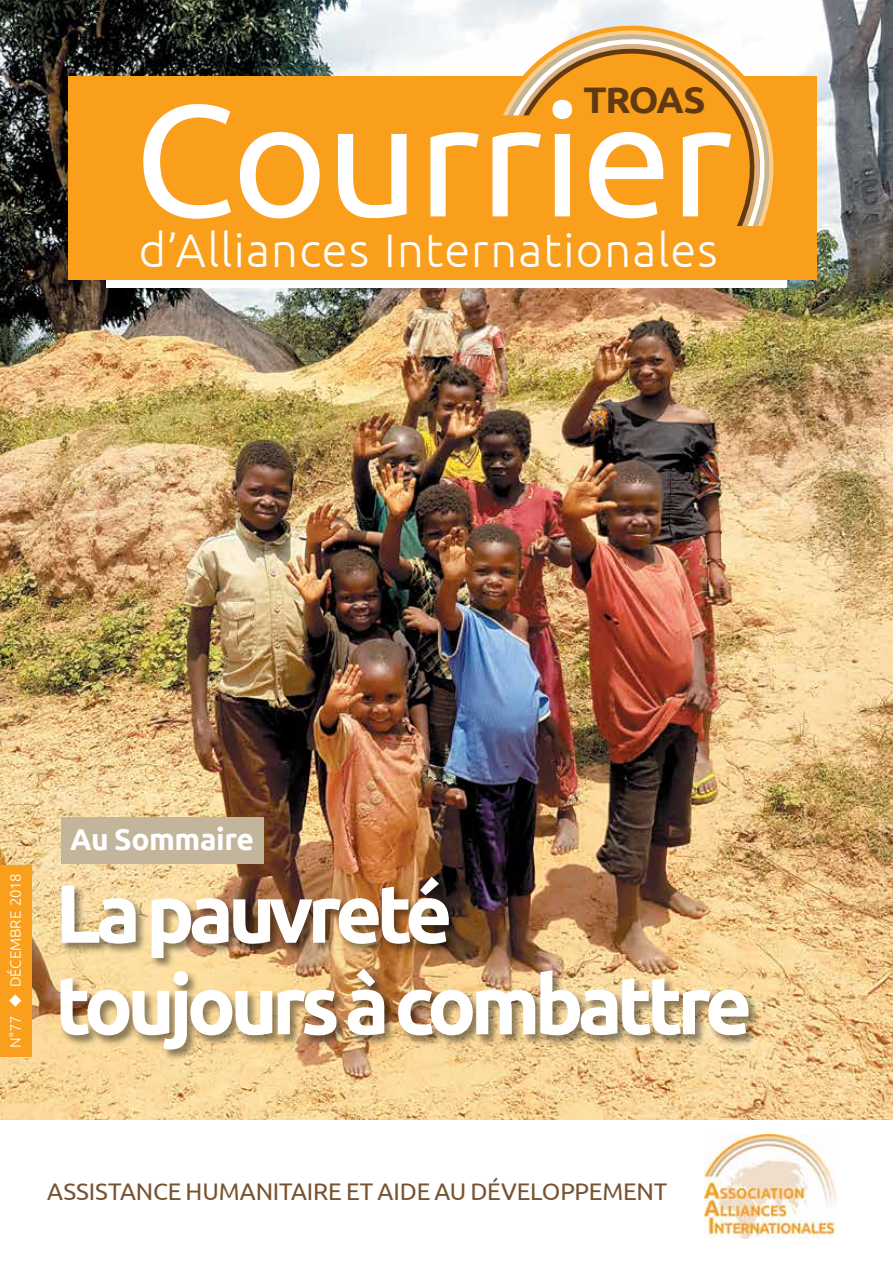
<style>
.page{position:relative;width:893px;height:1263px;background:#fff}
.page>*{position:absolute;margin:0;border:0;box-sizing:border-box;transform-origin:0 0}
.t1{font:158.55px "Ubuntu";color:#fff}
.t2{font:700 82.5px/91.5px "Ubuntu";letter-spacing:-.07em;color:#fff}
.t3{font:300 47.1px "Ubuntu";letter-spacing:.025em;color:#fff}
.t4{font:700 36.9px "Ubuntu";letter-spacing:-.04em;color:#603913}
.t5{font:700 30px "Ubuntu";letter-spacing:-.015em;color:#fff}
.t6{font:24px "Ubuntu";letter-spacing:-.005em;color:#785330}
.t7{font:300 15px "Ubuntu";letter-spacing:-.005em;color:#fff}
</style>
<div class="page">
<img style="left:0;top:0;width:893px;height:1120px">
<div style="left:0;top:865px;width:32px;height:191px;background:#f99f1c"></div>
<div style="left:60px;top:876px;width:700px;height:185px;background:#000;opacity:.43"></div>
<img style="left:704px;top:1134px;width:132px;height:104px">
<div style="left:106px;top:279px;width:681px;height:9px;background:#fff"></div>
<div style="left:68px;top:77px;width:748px;height:203px;background:#f99f1c"></div>
<svg style="left:498px;top:15px;width:295px;height:101px"></svg>
<svg style="left:508px;top:25px;width:278px;height:91px"></svg>
<svg style="left:513px;top:31px;width:268px;height:162px"></svg>
<svg style="left:523px;top:42px;width:248px;height:184px"></svg>
<div style="left:61px;top:817px;width:203px;height:47px;background:#c2b59b"></div>
<h3 class="t4" style="left:583px;top:78px;width:123px">TROAS</h3>
<h1 class="t1" style="left:134px;top:64px;width:600px">COURRIER</h1>
<h3 class="t3" style="left:139px;top:222px;width:580px">d’Alliances Internationales</h3>
<p class="t5" style="left:70px;top:821px;width:185px">Au Sommaire</p>
<p class="t7" style="left:6px;top:1048px;width:176px;rotate:-90deg">N°77 ◆ Décembre 2018</p>
<h2 class="t2" style="left:55px;top:866px;width:698px">La pauvreté toujours à combattre</h2>
<p class="t6" style="left:47px;top:1176px;width:622px">ASSISTANCE HUMANITAIRE ET AIDE AU DÉVELOPPEMENT</p>
</div>
